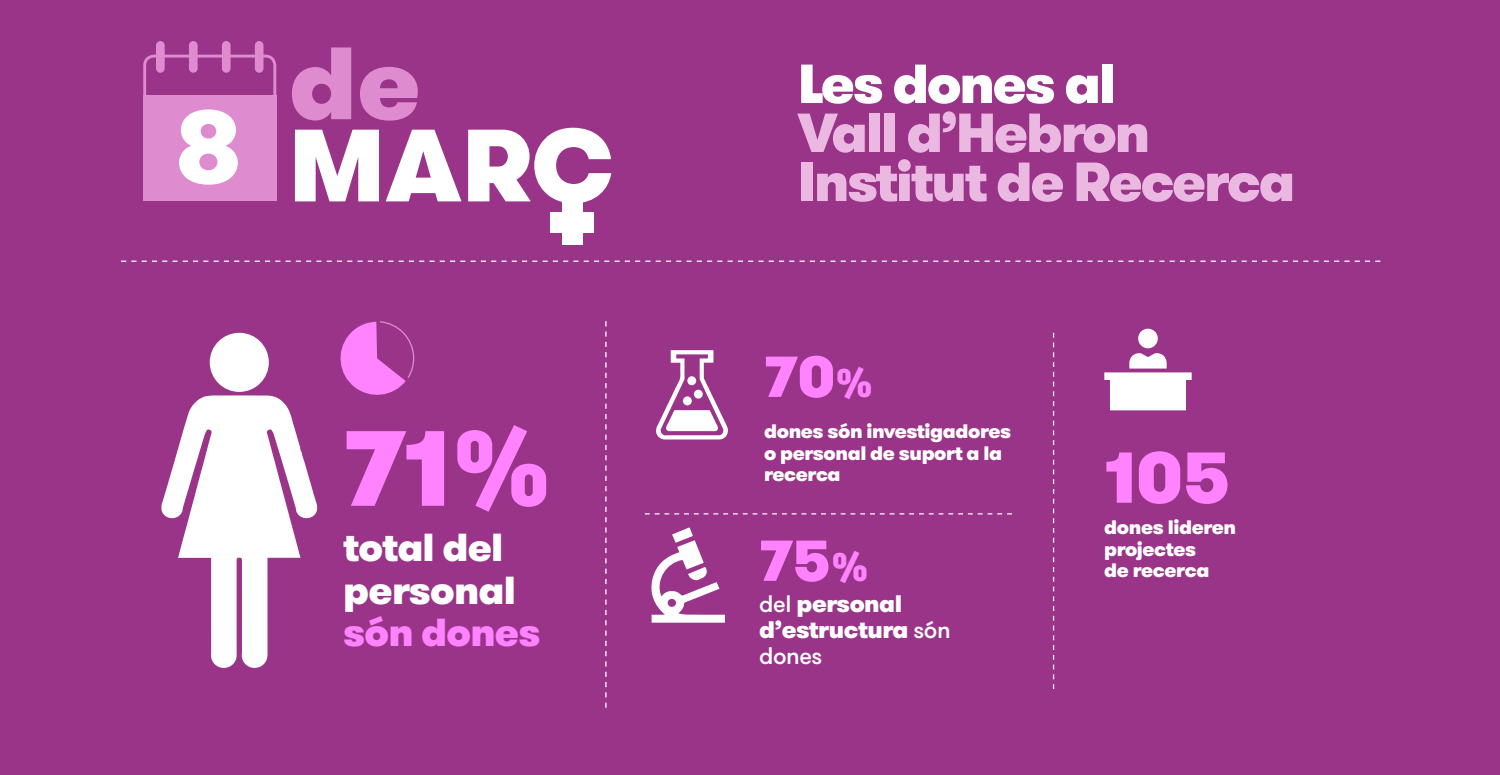
<style>
.page{position:relative;width:1500px;height:775px;background:#fff}
.page>*{position:absolute;margin:0;border:0;box-sizing:border-box;transform-origin:0 0}
.t1{font:900 106.75px "GT Walsheim";color:#ff83ff}
.t2{font:900 102.5px "GT Walsheim";color:#fff}
.t3{font:900 102.5px "GT Walsheim";color:#de8ccf}
.t4{font:900 71.75px "GT Walsheim";color:#ff83ff}
.t5{font:900 57.5px "GT Walsheim";color:#ff83ff}
.t6{font:900 55px/49px "GT Walsheim";letter-spacing:-.04em;color:#ebb8e1}
.t7{font:900 55px "GT Walsheim";letter-spacing:-.04em;color:#fff}
.t8{font:900 39px/42.8px "GT Walsheim Pro";letter-spacing:-.02em;color:#fff}
.t9{font:900 39px "GT Walsheim Pro";letter-spacing:-.02em;color:#ff83ff}
.t10{font:900 24px/26.2px "GT Walsheim Pro";letter-spacing:-.02em;color:#fff}
.t11{font:900 19.5px/21.5px "GT Walsheim Pro";letter-spacing:-.02em;color:#fff}
.s1{font-size:40px}
.s2{font-weight:500}
</style>
<div class="page">
<div style="left:0;top:0;width:1500px;height:308px;background:#993489"></div>
<div style="left:143px;top:55px;width:133px;height:59px;border:3px solid #de8ccf;border-radius:9px"></div>
<div style="left:143px;top:96px;width:133px;height:105px;background:#de8ccf"></div>
<div style="left:156px;top:41px;width:9px;height:32px;background:#de8ccf;border-radius:4px"></div>
<div style="left:189px;top:41px;width:9px;height:32px;background:#de8ccf;border-radius:4px"></div>
<div style="left:222px;top:41px;width:9px;height:32px;background:#de8ccf;border-radius:4px"></div>
<div style="left:255px;top:41px;width:9px;height:32px;background:#de8ccf;border-radius:4px"></div>
<div style="left:562px;top:201px;width:21px;height:44px;background:#fff"></div>
<div style="left:550px;top:212px;width:44px;height:21px;background:#fff"></div>
<svg style="left:121px;top:261px;width:1260px;height:1px"></svg>
<div style="left:0;top:280px;width:1500px;height:495px;background:#993489"></div>
<svg style="left:651px;top:528px;width:74px;height:95px"></svg>
<svg style="left:605px;top:321px;width:2px;height:387px"></svg>
<svg style="left:1104px;top:353px;width:88px;height:57px"></svg>
<div style="left:1138px;top:329px;width:20px;height:20px;background:#fff;border-radius:50%"></div>
<svg style="left:656px;top:350px;width:72px;height:90px"></svg>
<div style="left:694px;top:390px;width:9px;height:9px;background:#fff;border-radius:50%"></div>
<div style="left:687px;top:376px;width:9px;height:9px;background:#fff;border-radius:50%"></div>
<div style="left:683px;top:396px;width:9px;height:9px;background:#fff;border-radius:50%"></div>
<svg style="left:161px;top:395px;width:156px;height:273px"></svg>
<div style="left:210px;top:333px;width:59px;height:59px;background:#fff;border-radius:50%"></div>
<svg style="left:340px;top:321px;width:75px;height:74px"></svg>
<svg style="left:1053px;top:332px;width:1px;height:357px"></svg>
<svg style="left:645px;top:513px;width:367px;height:2px"></svg>
<h2 class="t2" style="left:175px;top:78px;width:68px">8</h2>
<h2 class="t3" style="left:289px;top:14px;width:134px">de</h2>
<h2 class="t2" style="left:289px;top:96px;width:327px">MARC</h2>
<h1 class="t1" style="left:343px;top:396px;width:211px">71%</h1>
<h3 class="t8" style="left:343px;top:526px;width:174px">total del personal</h3>
<h3 class="t9" style="left:343px;top:606px;width:199px">són dones</h3>
<h3 class="t7" style="left:798px;top:47px;width:320px">Les dones al</h3>
<h3 class="t6" style="left:798px;top:108px;width:499px">Vall d’Hebron<br>Institut de Recerca</h3>
<h3 class="t5" style="left:764px;top:338px;width:111px">70<span class="s1">%</span></h3>
<p class="t11" style="left:764px;top:421px;width:249px">dones són investigadores o personal de suport a la recerca</p>
<h3 class="t5" style="left:759px;top:522px;width:112px">75<span class="s1">%</span></h3>
<p class="t10" style="left:759px;top:590px;width:193px"><span class="s2">del</span> personal d’estructura <span class="s2">són dones</span></p>
<h3 class="t4" style="left:1104px;top:429px;width:128px">105</h3>
<p class="t11" style="left:1104px;top:516px;width:133px">dones lideren projectes<br>de recerca</p>
</div>
